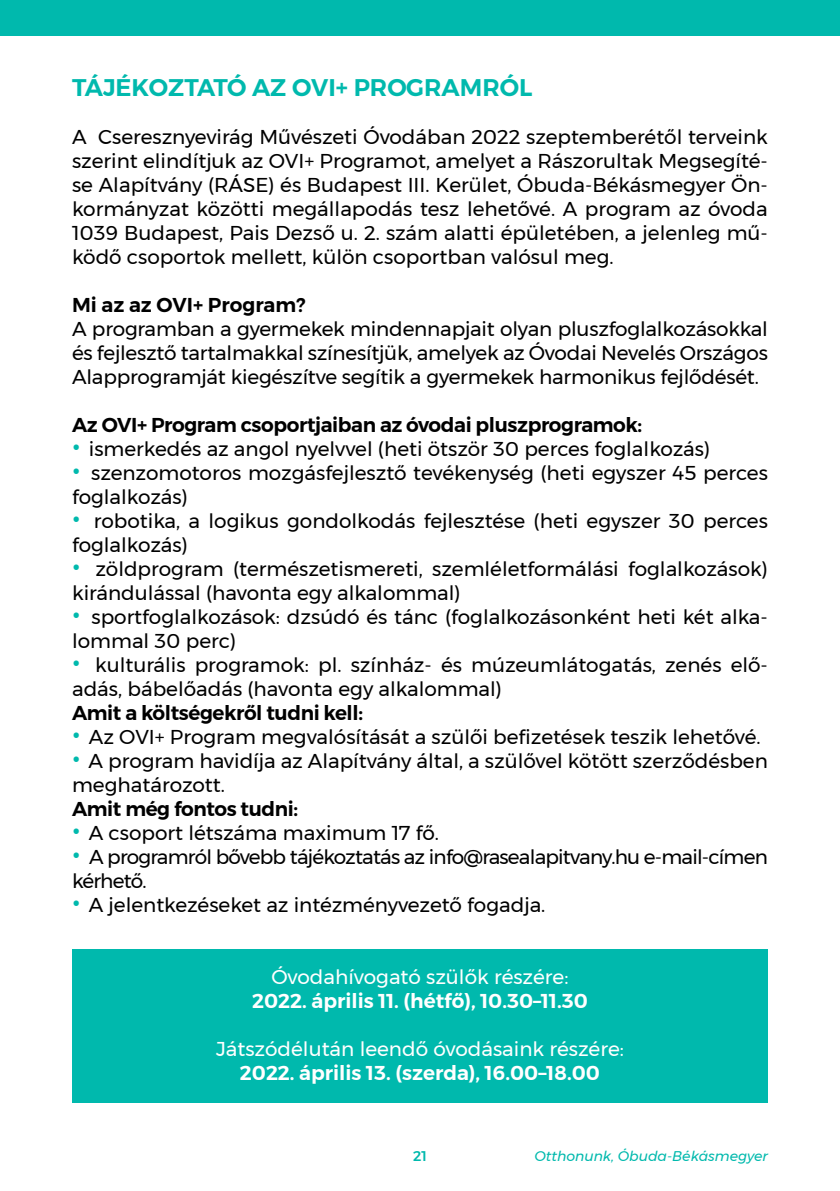
<style>
.page{position:relative;width:840px;height:1191px;background:#fff}
.page>*{position:absolute;margin:0;border:0;box-sizing:border-box;transform-origin:0 0}
.t1{font:600 24px "Montserrat";color:#00b9ad}
.t2{font:20px/24px "Montserrat";color:#000}
.t3{font:600 20px "Montserrat";letter-spacing:-.02em;color:#000}
.t4{font:20px/24px "Montserrat";letter-spacing:-.04em;color:#000}
.t5{font:600 20px "Montserrat";color:#fff}
.t6{font:20px "Montserrat";color:#fff}
.t7{font:600 20px "Montserrat";color:#000}
.t8{font:italic 14px "Montserrat";color:#00b9ad}
.t9{font:500 14px "Montserrat";color:#00b9ad}
.s1{font-size:32px;color:#00b9ad}
</style>
<div class="page">
<div style="left:72px;top:949px;width:695px;height:154px;background:#00b9ad"></div>
<div style="left:0;top:0;width:839px;height:35px;background:#00b9ad"></div>
<p class="t1" style="left:72px;top:68px;width:129px">Táj ékoztató</p>
<p class="t1" style="left:252px;top:68px;width:174px">az OVI+ Programró</p>
<p class="t1" style="left:519px;top:68px;width:15px">l</p>
<p class="t2" style="left:72px;top:125px;width:697px;text-align:justify">A Cseresznyevirág Művészeti Óvodában 2022 szeptemberétől terveink szerint elindítjuk az OVI+ Programot, amelyet a Rászorultak Megsegíté&shy;se Alapítvány (RÁSE) és Budapest III. Kerület, Óbuda-Békásmegyer Ön&shy;kormányzat közötti megállapodás tesz lehetővé. A program az óvoda 1039 Budapest, Pais Dezső u. 2. szám alatti épületében, a jelenleg mű&shy;ködő csoportok mellett, külön csoportban valósul meg.</p>
<p class="t7" style="left:72px;top:289px;width:235px">Mi az az OVI+ Program?</p>
<p class="t2" style="left:72px;top:317px;width:697px;text-align:justify">A programban a gyermekek mindennapjait olyan pluszfoglalkozásokkal és fejlesztő tartalmakkal színesítjük, amelyek az Óvodai Nevelés Országos Alapprogramját kiegészítve segítik a gyermekek harmonikus fejlődését.</p>
<p class="t3" style="left:72px;top:409px;width:571px">Az OVI+ Program csoportjaiban az óvodai pluszprogramok:</p>
<p class="t2" style="left:72px;top:437px;width:639px"><span class="s1">•</span> ismerkedés az angol nyelvvel (heti ötször 30 perces foglalkozás)</p>
<p class="t2" style="left:72px;top:461px;width:697px"><span class="s1">•</span> szenzomotoros mozgásfejlesztő tevékenység (heti egyszer 45 perces foglalkozás)</p>
<p class="t2" style="left:72px;top:509px;width:697px"><span class="s1">•</span> robotika, a logikus gondolkodás fejlesztése (heti egyszer 30 perces foglalkozás)</p>
<p class="t2" style="left:72px;top:557px;width:697px"><span class="s1">•</span> zöldprogram (természetismereti, szemléletformálási foglalkozások) kirándulással (havonta egy alkalommal)</p>
<p class="t2" style="left:72px;top:605px;width:697px"><span class="s1">•</span> sportfoglalkozások: dzsúdó és tánc (foglalkozásonként heti két alka&shy;lommal 30 perc)</p>
<p class="t2" style="left:72px;top:653px;width:697px"><span class="s1">•</span> kulturális programok: pl. színház- és múzeumlátogatás, zenés elő&shy;adás, bábelőadás (havonta egy alkalommal)</p>
<p class="t3" style="left:72px;top:697px;width:292px">Amit a költségekről tudni kell:</p>
<p class="t2" style="left:72px;top:725px;width:689px"><span class="s1">•</span> Az OVI+ Program megvalósítását a szülői befizetések teszik lehetővé.</p>
<p class="t2" style="left:72px;top:749px;width:697px"><span class="s1">•</span> A program havidíja az Alapítvány által, a szülővel kötött szerződésben meghatározott.</p>
<p class="t3" style="left:72px;top:793px;width:227px">Amit még fontos tudni:</p>
<p class="t2" style="left:72px;top:821px;width:368px"><span class="s1">•</span> A csoport létszáma maximum 17 fő.</p>
<p class="t4" style="left:72px;top:845px;width:697px"><span class="s1">•</span> A programról bővebb tájékoztatás az info@rasealapitvany.hu e-mail-címen kérhető.</p>
<p class="t2" style="left:72px;top:893px;width:474px"><span class="s1">•</span> A jelentkezéseket az intézményvezető fogadja.</p>
<p class="t6" style="left:271px;top:962px;width:298px">Óvodahívogató szülők részére:</p>
<p class="t5" style="left:252px;top:985px;width:337px">2022. április 11. (hétfő), 10.30–11.30</p>
<p class="t6" style="left:216px;top:1034px;width:409px">Játszódélután leendő óvodásaink részére:</p>
<p class="t5" style="left:240px;top:1057px;width:361px">2022. április 13. (szerda), 16.00–18.00</p>
<p class="t9" style="left:413px;top:1144px;width:15px">21</p>
<p class="t8" style="left:534px;top:1144px;width:235px">Otthonunk, Óbuda-Békásmegyer</p>
</div>
